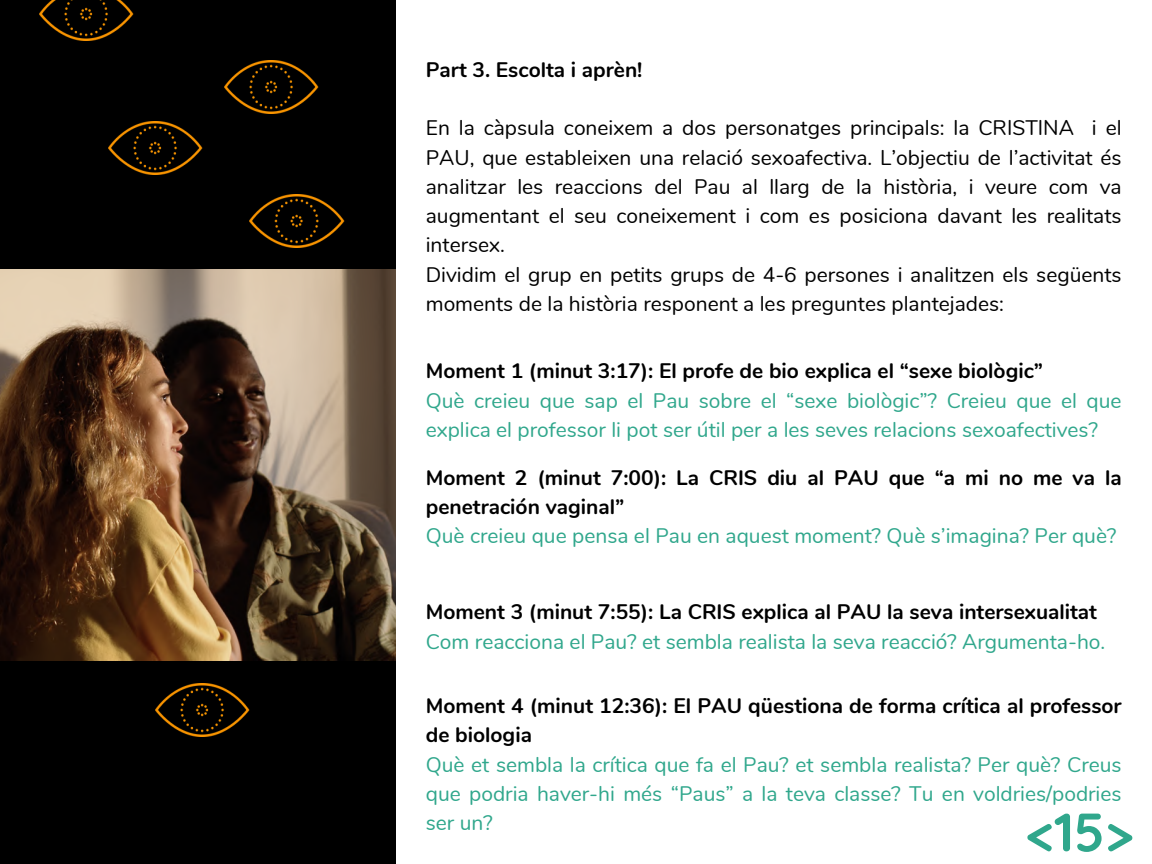
<style>
.page{position:relative;width:1152px;height:864px;background:#fff}
.page>*{position:absolute;margin:0;border:0;box-sizing:border-box;transform-origin:0 0}
.t1{font:700 54px "Quicksand";color:#30a78c}
.t2{font:21px/29.2px "Nunito";color:#30a78c}
.t3{font:21px/29.2px "Nunito";color:#000;text-align:justify}
.t4{font:700 21px/29.2px "Nunito";color:#000}
</style>
<div class="page">
<div style="left:0;top:0;width:396px;height:864px;background:#000"></div>
<img style="left:0;top:269px;width:395px;height:392px">
<img style="left:155px;top:684px;width:95px;height:52px">
<img style="left:224px;top:60px;width:95px;height:53px">
<img style="left:108px;top:121px;width:95px;height:53px">
<img style="left:250px;top:194px;width:94px;height:53px">
<img style="left:39px;top:0;width:95px;height:40px">
<p class="t4" style="left:426px;top:55px;width:218px">Part 3. Escolta i aprèn!</p>
<p class="t3" style="left:426px;top:114px;width:697px">En la càpsula coneixem a dos personatges principals: la CRISTINA i el PAU, que estableixen una relació sexoafectiva. L’objectiu de l’activitat és analitzar les reaccions del Pau al llarg de la història, i veure com va augmentant el seu coneixement i com es posiciona davant les realitats intersex.</p>
<p class="t3" style="left:426px;top:260px;width:697px">Dividim el grup en petits grups de 4-6 persones i analitzen els següents moments de la història responent a les preguntes plantejades:</p>
<p class="t4" style="left:426px;top:357px;width:619px">Moment 1 (minut 3:17): El profe de bio explica el “sexe biològic”</p>
<p class="t2" style="left:426px;top:386px;width:697px">Què creieu que sap el Pau sobre el “sexe biològic”? Creieu que el que explica el professor li pot ser útil per a les seves relacions sexoafectives?</p>
<p class="t4" style="left:426px;top:463px;width:697px">Moment 2 (minut 7:00): La CRIS diu al PAU que “a mi no me va la penetración vaginal”</p>
<p class="t2" style="left:426px;top:521px;width:692px">Què creieu que pensa el Pau en aquest moment? Què s’imagina? Per què?</p>
<p class="t4" style="left:426px;top:598px;width:673px">Moment 3 (minut 7:55): La CRIS explica al PAU la seva intersexualitat</p>
<p class="t2" style="left:426px;top:627px;width:681px">Com reacciona el Pau? et sembla realista la seva reacció? Argumenta-ho.</p>
<p class="t4" style="left:426px;top:692px;width:697px">Moment 4 (minut 12:36): El PAU qüestiona de forma crítica al professor de biologia</p>
<p class="t2" style="left:426px;top:750px;width:697px;text-align:justify">Què et sembla la crítica que fa el Pau? et sembla realista? Per què? Creus que podria haver-hi més “Paus” a la teva classe? Tu en voldries/podries ser un?</p>
<p class="t1" style="left:1026px;top:797px;width:109px">&lt;15&gt;</p>
</div>
